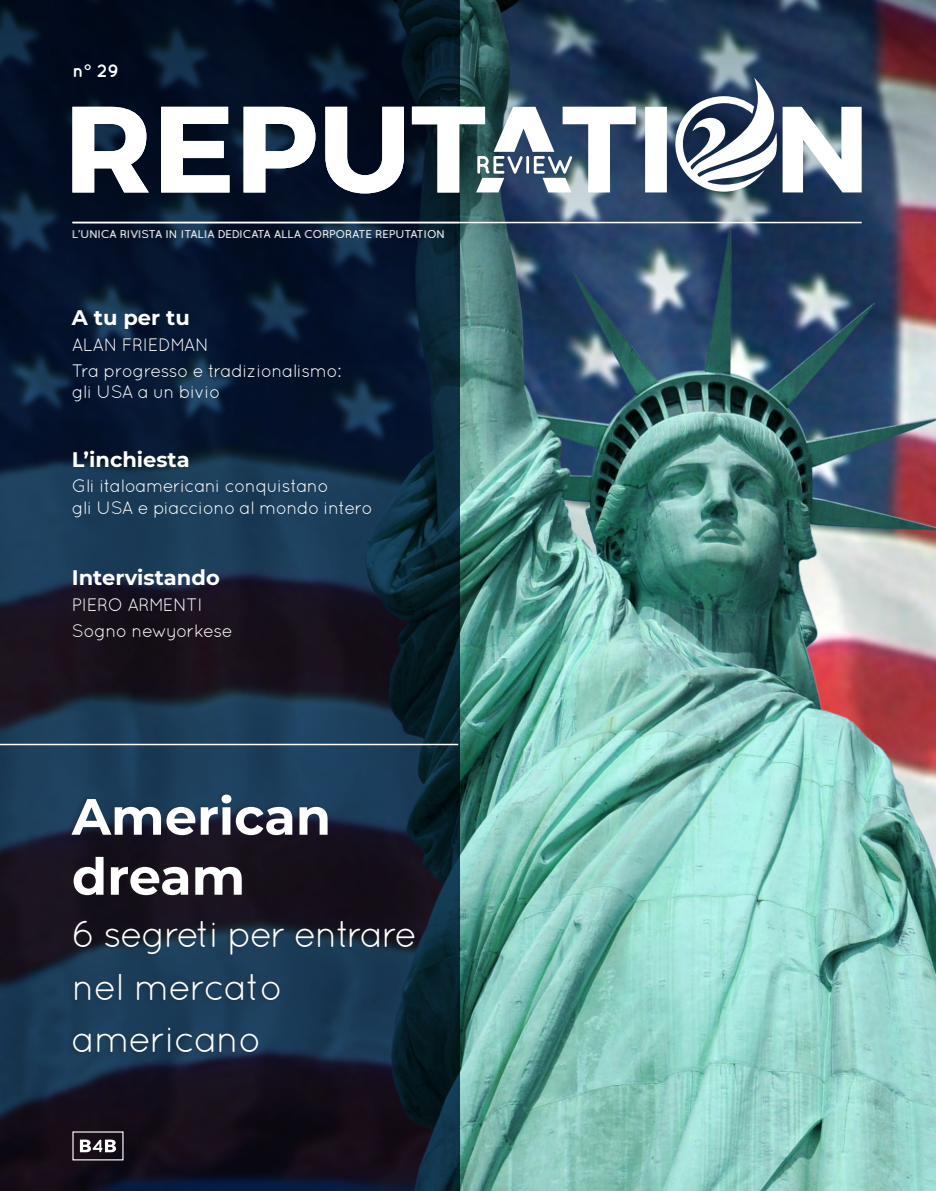
<style>
.page{position:relative;width:936px;height:1191px;background:#fff}
.page>*{position:absolute;margin:0;border:0;box-sizing:border-box;transform-origin:0 0}
.t1{font:700 51px/60px "Montserrat";color:#fff}
.t2{font:37.5px/52.5px "Quicksand";letter-spacing:-.05em;color:#fff}
.t3{font:700 21px "Montserrat";color:#fff}
.t4{font:18px/21.6px "Quicksand";letter-spacing:-.03em;color:#fff}
.t5{font:700 18px "Quicksand";color:#fff}
.t6{font:11.1px "Quicksand";color:#fff}
</style>
<div class="page">
<img style="left:459px;top:434px;width:476px;height:757px">
<svg style="left:0;top:434px;width:459px;height:757px;background:#152437"></svg>
<img style="left:0;top:0;width:935px;height:434px">
<hr style="left:0;top:743px;width:458px;height:2px;background:#fff">
<svg style="left:459px;top:107px;width:208px;height:86px"></svg>
<svg style="left:675px;top:77px;width:186px;height:115px"></svg>
<svg style="left:476px;top:107px;width:96px;height:85px"></svg>
<hr style="left:72px;top:222px;width:789px;height:1px;background:#fff">
<svg style="left:72px;top:107px;width:387px;height:86px"></svg>
<svg style="left:80px;top:1139px;width:36px;height:13px"></svg>
<div style="left:65px;top:790px;width:351px;height:267px;background:#231f20;opacity:.4"></div>
<p class="t5" style="left:72px;top:60px;width:48px">n° 29</p>
<p class="t6" style="left:72px;top:227px;width:374px">L’UNICA RIVISTA IN ITALIA DEDICATA ALLA CORPORATE REPUTATION</p>
<p class="t3" style="left:72px;top:302px;width:119px">A tu per tu</p>
<p class="t4" style="left:72px;top:333px;width:138px">ALAN FRIEDMAN</p>
<p class="t4" style="left:72px;top:359px;width:271px">Tra progresso e tradizionalismo: gli USA a un bivio</p>
<p class="t3" style="left:72px;top:444px;width:119px">L’inchiesta</p>
<p class="t4" style="left:72px;top:475px;width:302px">Gli italoamericani conquistano<br>gli USA e piacciono al mondo intero</p>
<p class="t3" style="left:72px;top:562px;width:149px">Intervistando</p>
<p class="t4" style="left:72px;top:593px;width:132px">PIERO ARMENTI</p>
<p class="t4" style="left:72px;top:619px;width:162px">Sogno newyorkese</p>
<p class="t1" style="left:72px;top:784px;width:261px">American dream</p>
<p class="t2" style="left:72px;top:907px;width:347px">6 segreti per entrare nel mercato americano</p>
</div>
